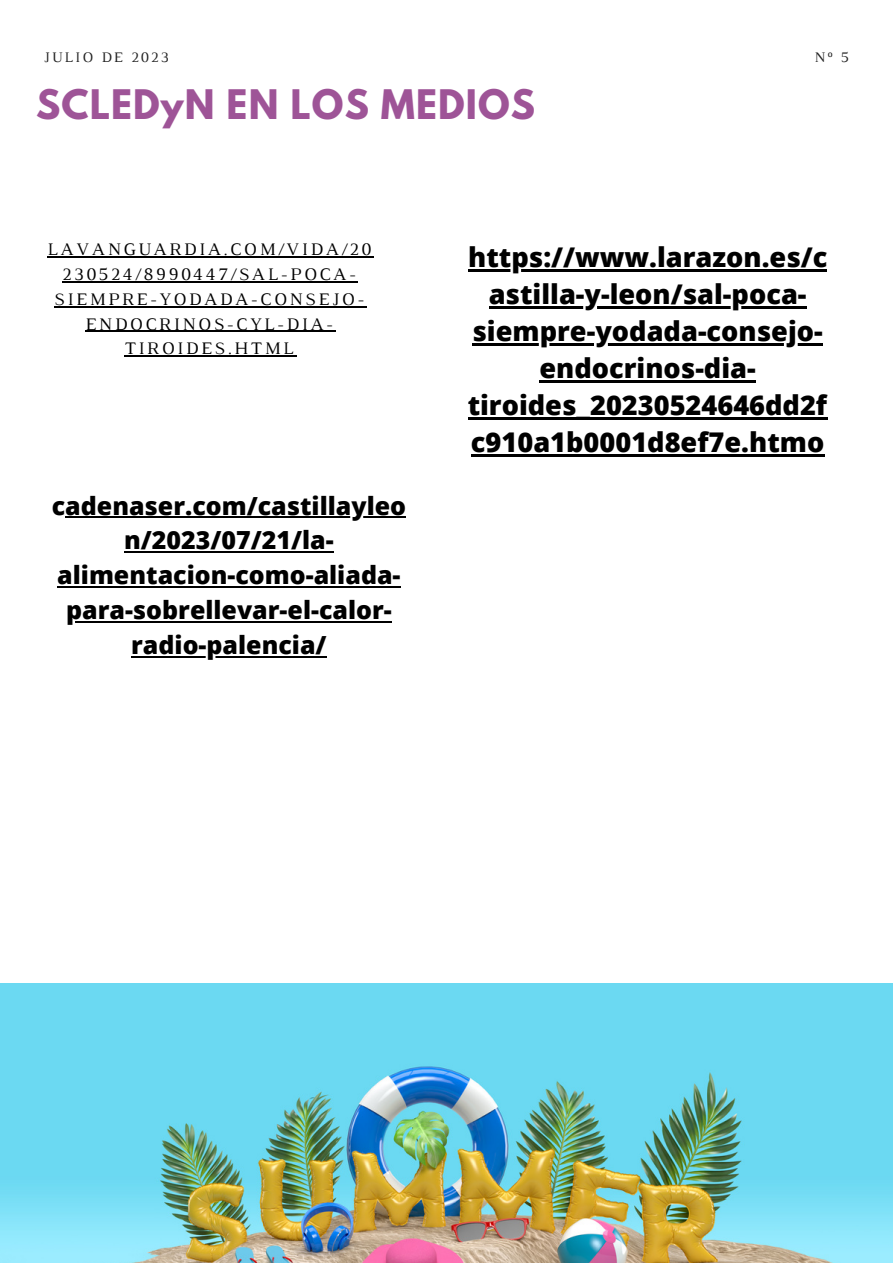
<style>
.page{position:relative;width:893px;height:1264px;background:#fff}
.page>*{position:absolute;margin:0;border:0;box-sizing:border-box;transform-origin:0 0}
.t1{font:700 36px "League Spartan";letter-spacing:.03em;color:#9e5497}
.t2{font:800 27.15px/37px "Open Sans";color:#000;text-align:center}
.t3{font:800 24.9px/35px "Open Sans";color:#000;text-align:center}
.t4{font:18px/24.8px "Luthier";letter-spacing:.14em;color:#000;text-align:center}
.t5{font:14.85px "Luthier";letter-spacing:.14em;color:#222}
</style>
<div class="page">
<img style="left:0;top:983px;width:892px;height:279px">
<hr style="left:47px;top:256px;width:326px;height:2px;background:#000">
<hr style="left:62px;top:281px;width:296px;height:1px;background:#000">
<hr style="left:54px;top:306px;width:312px;height:1px;background:#000">
<hr style="left:85px;top:331px;width:250px;height:1px;background:#000">
<hr style="left:124px;top:355px;width:172px;height:1px;background:#000">
<hr style="left:468px;top:269px;width:359px;height:2px;background:#000">
<hr style="left:488px;top:306px;width:318px;height:2px;background:#000">
<hr style="left:472px;top:343px;width:350px;height:2px;background:#000">
<hr style="left:539px;top:380px;width:216px;height:3px;background:#000">
<hr style="left:467px;top:417px;width:360px;height:3px;background:#000">
<hr style="left:471px;top:454px;width:353px;height:3px;background:#000">
<hr style="left:65px;top:516px;width:341px;height:2px;background:#000">
<hr style="left:124px;top:551px;width:210px;height:2px;background:#000">
<hr style="left:57px;top:586px;width:343px;height:1px;background:#000">
<hr style="left:66px;top:621px;width:325px;height:1px;background:#000">
<hr style="left:131px;top:656px;width:195px;height:1px;background:#000">
<p class="t5" style="left:44px;top:52px;width:126px">JULIO DE 2023</p>
<p class="t5" style="left:814px;top:52px;width:36px">Nº 5</p>
<p class="t1" style="left:36px;top:87px;width:500px">SCLEDyN EN LOS MEDIOS</p>
<p class="t4" style="left:47px;top:238px;width:325px">LAVANGUARDIA.COM/VIDA/20<br>230524/8990447/SAL-POCA-<br>SIEMPRE-YODADA-CONSEJO-<br>ENDOCRINOS-CYL-DIA-<br>TIROIDES.HTML</p>
<p class="t2" style="left:467px;top:238px;width:361px">https://www.larazon.es/c astilla-y-leon/sal-poca&shy;siempre-yodada-consejo&shy;endocrinos-dia&shy;tiroides_20230524646dd2f c910a1b0001d8ef7e.htmo</p>
<p class="t3" style="left:52px;top:487px;width:356px">cadenaser.com/castillayleo n/2023/07/21/la&shy;alimentacion-como-aliada&shy;para-sobrellevar-el-calor&shy;radio-palencia/</p>
</div>
